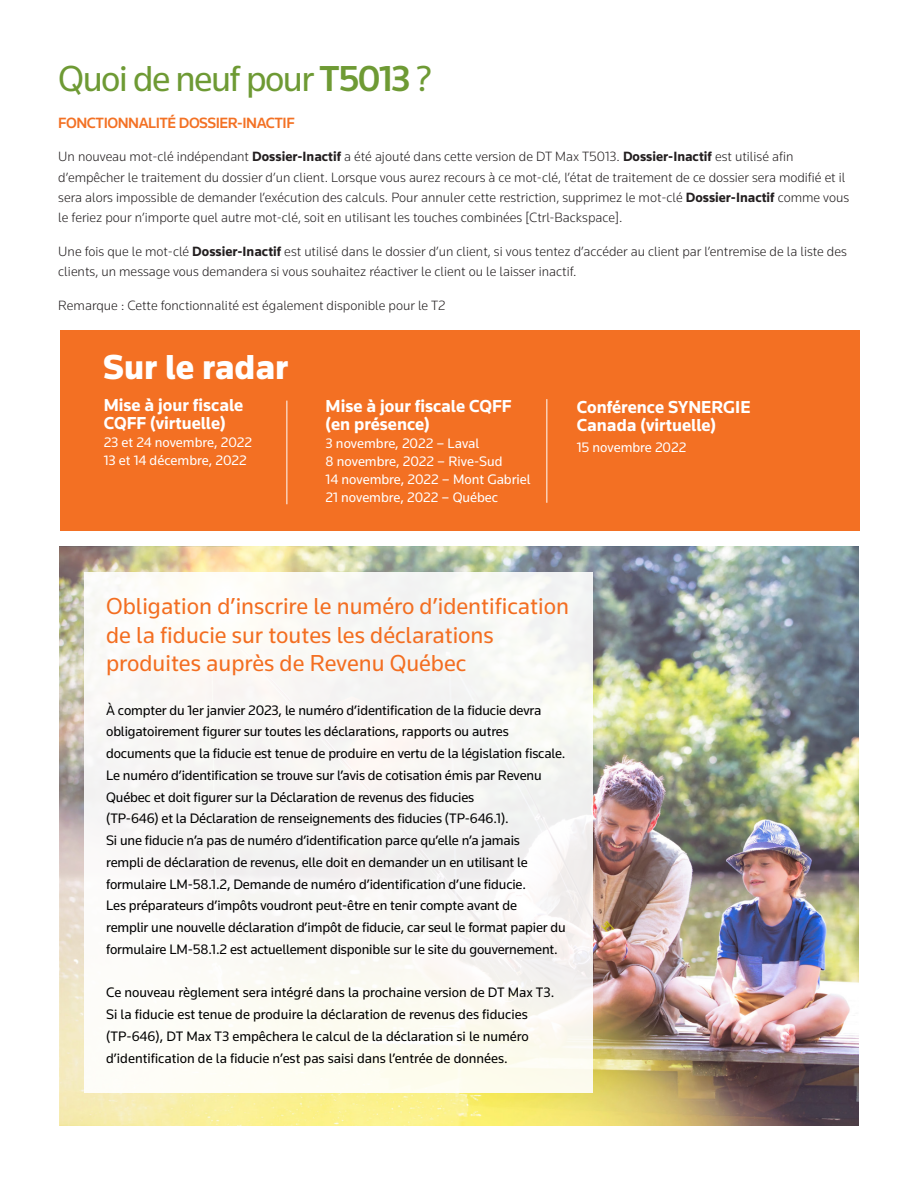
<style>
.page{position:relative;width:918px;height:1188px;background:#fff}
.page>*{position:absolute;margin:0;border:0;box-sizing:border-box;transform-origin:0 0}
.Title_Whats_new{font:37.5px "Knowledge";letter-spacing:-.04em;color:#6e9a34}
.t1{font:900 36px "Knowledge";color:#fff}
._3_ways_TEXT{font:24px/28.5px "Knowledge";color:#f36e21}
.t2{font:700 18px/18px "Knowledge";color:#fff}
.SUB-TITLE{font:500 15.45px "Knowledge";letter-spacing:-.03em;color:#f37124}
._3_ways_TEXT-2{font:14.25px/21.8px "Knowledge";letter-spacing:-.01em;color:#000}
.t3{font:14.25px "Knowledge";color:#fff}
.SUB-TITLE-2{font:300 13.95px/20.2px "Knowledge";color:#231f20}
.s1{font-weight:500}
.s2{font-weight:700}
</style>
<div class="page">
<img style="left:59px;top:547px;width:800px;height:578px">
<div style="left:84px;top:573px;width:509px;height:520px;background:#f9f7f4"></div>
<div style="left:60px;top:330px;width:800px;height:201px;background:#f37023"></div>
<hr style="left:546px;top:399px;width:1px;height:104px;background:#fff">
<hr style="left:286px;top:401px;width:1px;height:103px;background:#fff">
<p class="Title_Whats_new" style="left:58px;top:55px;width:376px">Quoi de neuf pour <span class="s1">T5013</span> ?</p>
<p class="SUB-TITLE" style="left:58px;top:113px;width:238px">FONCTIONNALITÉ DOSSIER-INACTIF</p>
<p class="SUB-TITLE-2" style="left:58px;top:146px;width:792px">Un nouveau mot-clé indépendant <span class="s2">Dossier-Inactif</span> a été ajouté dans cette version de DT Max T5013. <span class="s2">Dossier-Inactif</span> est utilisé afin d’empêcher le traitement du dossier d’un client. Lorsque vous aurez recours à ce mot-clé, l’état de traitement de ce dossier sera modifié et il sera alors impossible de demander l’exécution des calculs. Pour annuler cette restriction, supprimez le mot-clé <span class="s2">Dossier-Inactif</span> comme vous le feriez pour n’importe quel autre mot-clé, soit en utilisant les touches combinées [Ctrl-Backspace].</p>
<p class="SUB-TITLE-2" style="left:58px;top:241px;width:790px">Une fois que le mot-clé <span class="s2">Dossier-Inactif</span> est utilisé dans le dossier d’un client, si vous tentez d’accéder au client par l’entremise de la liste des clients, un message vous demandera si vous souhaitez réactiver le client ou le laisser inactif.</p>
<p class="SUB-TITLE-2" style="left:58px;top:295px;width:389px">Remarque : Cette fonctionnalité est également disponible pour le T2</p>
<p class="t1" style="left:103px;top:344px;width:187px">Sur le radar</p>
<p class="t2" style="left:104px;top:396px;width:141px">Mise à jour fiscale</p>
<p class="t2" style="left:104px;top:414px;width:124px">CQFF (virtuelle)</p>
<p class="t3" style="left:104px;top:433px;width:150px">23 et 24 novembre, 2022</p>
<p class="t3" style="left:104px;top:451px;width:145px">13 et 14 décembre, 2022</p>
<p class="t2" style="left:326px;top:397px;width:187px">Mise à jour fiscale CQFF (en présence)</p>
<p class="t3" style="left:326px;top:434px;width:155px">3 novembre, 2022 – Laval</p>
<p class="t3" style="left:326px;top:452px;width:178px">8 novembre, 2022 – Rive-Sud</p>
<p class="t3" style="left:326px;top:470px;width:207px">14 novembre, 2022 – Mont Gabriel</p>
<p class="t3" style="left:326px;top:488px;width:174px">21 novembre, 2022 – Québec</p>
<p class="t2" style="left:577px;top:398px;width:175px">Conférence SYNERGIE<br>Canada (virtuelle)</p>
<p class="t3" style="left:577px;top:439px;width:111px">15 novembre 2022</p>
<p class="_3_ways_TEXT" style="left:106px;top:592px;width:464px">Obligation d’inscrire le numéro d’identification de la fiducie sur toutes les déclarations produites auprès de Revenu Québec</p>
<p class="_3_ways_TEXT-2" style="left:106px;top:699px;width:461px">À compter du 1er janvier 2023, le numéro d’identification de la fiducie devra obligatoirement figurer sur toutes les déclarations, rapports ou autres documents que la fiducie est tenue de produire en vertu de la législation fiscale.<br>Le numéro d’identification se trouve sur l’avis de cotisation émis par Revenu Québec et doit figurer sur la Déclaration de revenus des fiducies</p>
<p class="_3_ways_TEXT-2" style="left:106px;top:808px;width:423px">(TP-646) et la Déclaration de renseignements des fiducies (TP-646.1).<br>Si une fiducie n’a pas de numéro d’identification parce qu’elle n’a jamais rempli de déclaration de revenus, elle doit en demander un en utilisant le formulaire LM-58.1.2, Demande de numéro d’identification d’une fiducie.</p>
<p class="_3_ways_TEXT-2" style="left:106px;top:895px;width:461px">Les préparateurs d’impôts voudront peut-être en tenir compte avant de<br>remplir une nouvelle déclaration d’impôt de fiducie, car seul le format papier du formulaire LM-58.1.2 est actuellement disponible sur le site du gouvernement.</p>
<p class="_3_ways_TEXT-2" style="left:106px;top:982px;width:450px">Ce nouveau règlement sera intégré dans la prochaine version de DT Max T3.<br>Si la fiducie est tenue de produire la déclaration de revenus des fiducies (TP-646), DT Max T3 empêchera le calcul de la déclaration si le numéro d’identification de la fiducie n’est pas saisi dans l’entrée de données.</p>
</div>
